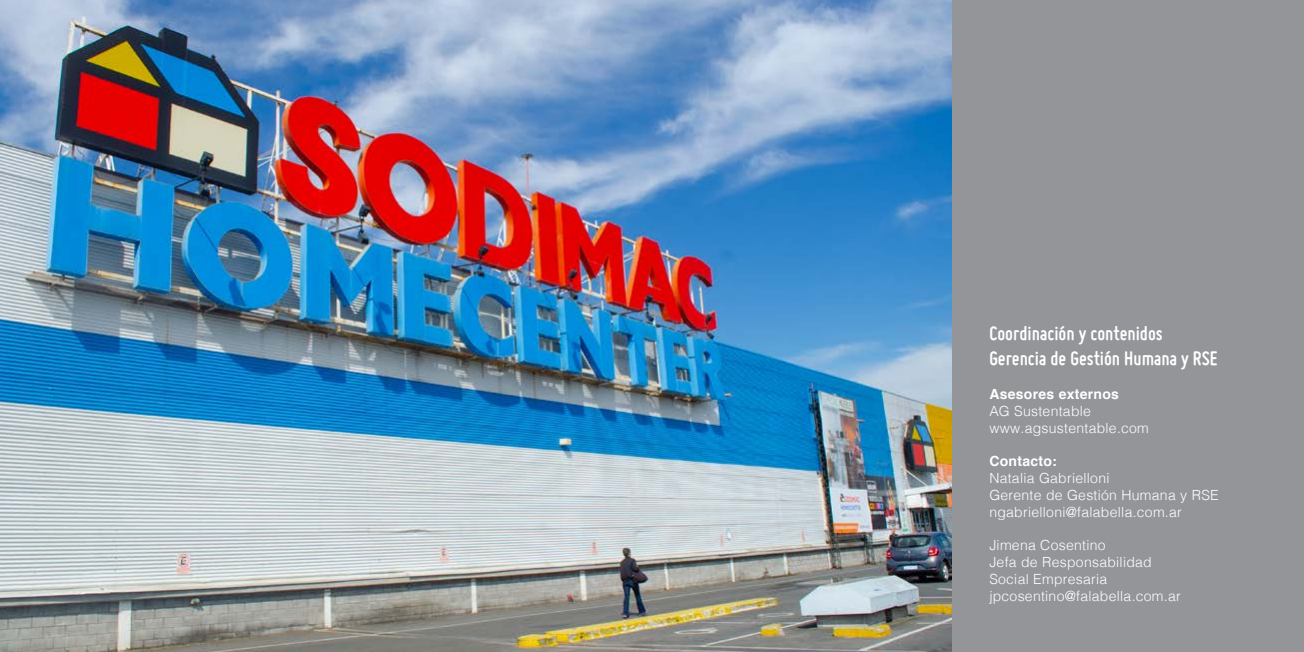
<style>
.page{position:relative;width:1304px;height:652px;background:#fff}
.page>*{position:absolute;margin:0;border:0;box-sizing:border-box;transform-origin:0 0}
.t1{font:700 21px/25.2px "Miso";color:#fff}
.t2{font:300 14px/16.8px "Helvetica";letter-spacing:.02em;color:#fff}
.t3{font:700 14px "Helvetica";letter-spacing:.02em;color:#fff}
</style>
<div class="page">
<img style="left:0;top:0;width:952px;height:652px">
<div style="left:952px;top:0;width:352px;height:652px;background:#949599"></div>
<h1 class="t1" style="left:989px;top:321px;width:230px">Coordinación y contenidos<br>Gerencia de Gestión Humana y RSE</h1>
<p class="t3" style="left:989px;top:383px;width:131px">Asesores externos</p>
<p class="t2" style="left:989px;top:401px;width:161px">AG Sustentable www.agsustentable.com</p>
<p class="t3" style="left:989px;top:450px;width:69px">Contacto:</p>
<p class="t2" style="left:989px;top:469px;width:231px">Natalia Gabrielloni<br>Gerente de Gestión Humana y RSE ngabrielloni@falabella.com.ar</p>
<p class="t2" style="left:989px;top:536px;width:193px">Jimena Cosentino<br>Jefa de Responsabilidad<br>Social Empresaria jpcosentino@falabella.com.ar</p>
</div>
